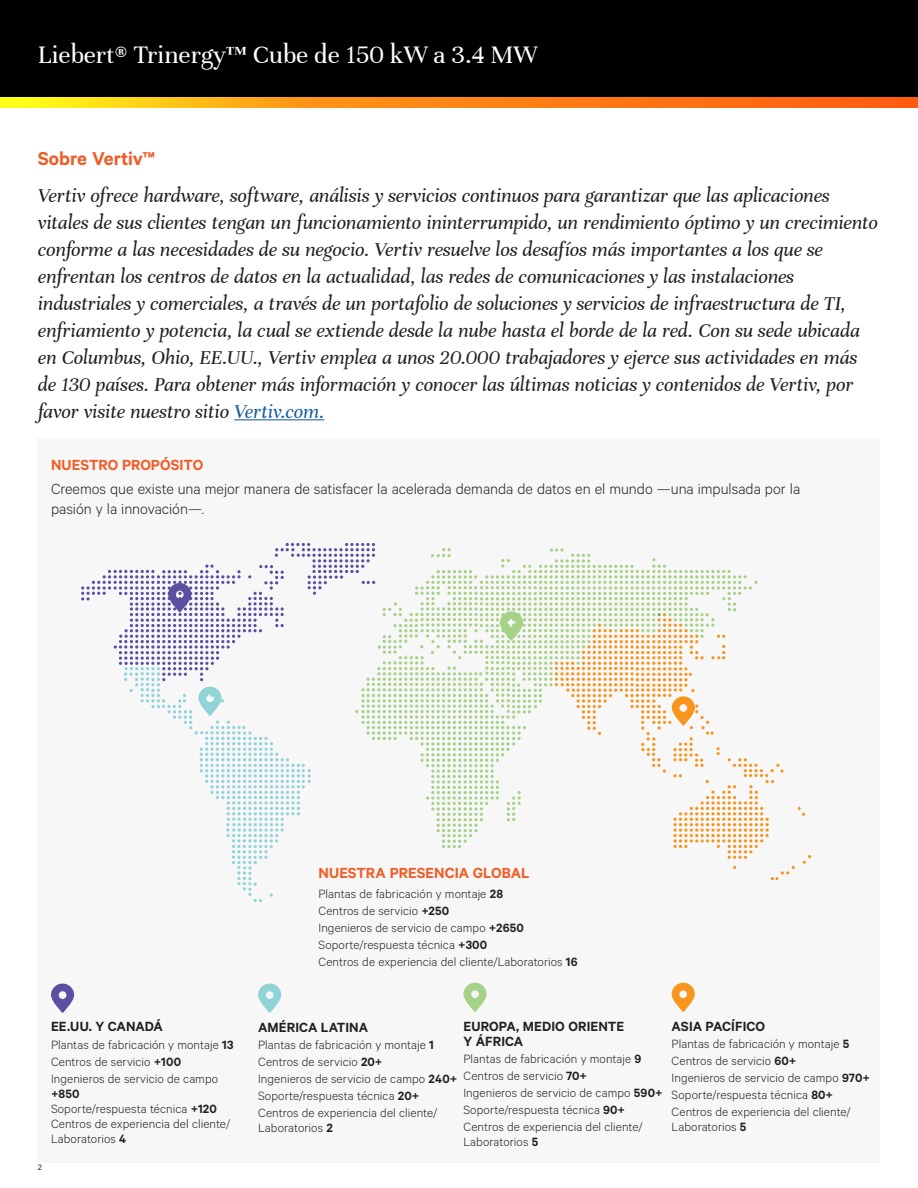
<style>
.page{position:relative;width:918px;height:1188px;background:#fff}
.page>*{position:absolute;margin:0;border:0;box-sizing:border-box;transform-origin:0 0}
.t1{font:27px "Unna";color:#fff}
.t2{font:italic 21px/27px "Unna";letter-spacing:-.005em;color:#231f20}
.t3{font:600 21px "Calibre";color:#f15b24}
.t4{font:300 16.5px/19.8px "Calibre";color:#231f20}
.t5{font:600 16.5px "Calibre";letter-spacing:.005em;color:#f15b24}
.t6{font:600 15px/15px "Calibre";letter-spacing:.01em;color:#231f20}
.t7{font:300 13.5px/17.1px "Calibre";letter-spacing:.005em;color:#231f20}
.t8{font:9px "Calibre";color:#231f20}
.s1{color:#175d9e}
.s2{font-weight:600}
</style>
<div class="page">
<div style="left:0;top:0;width:918px;height:108px;background:#000"></div>
<svg style="left:0;top:98px;width:918px;height:10px;background:#ff9314"></svg>
<hr style="left:234px;top:419px;width:90px;height:1px;background:#175d9e">
<div style="left:38px;top:438px;width:842px;height:724px;background:#f7f7f8"></div>
<svg style="left:258px;top:984px;width:23px;height:29px"></svg>
<svg style="left:51px;top:984px;width:23px;height:29px"></svg>
<svg style="left:463px;top:983px;width:24px;height:29px"></svg>
<svg style="left:672px;top:983px;width:23px;height:29px"></svg>
<svg style="left:81px;top:543px;width:730px;height:359px"></svg>
<h1 class="t1" style="left:38px;top:39px;width:501px">Liebert® Trinergy™ Cube de 150 kW a 3.4 MW</h1>
<h2 class="t3" style="left:38px;top:146px;width:119px">Sobre Vertiv™</h2>
<p class="t2" style="left:38px;top:182px;width:842px">Vertiv ofrece hardware, software, análisis y servicios continuos para garantizar que las aplicaciones vitales de sus clientes tengan un funcionamiento ininterrumpido, un rendimiento óptimo y un crecimiento conforme a las necesidades de su negocio. Vertiv resuelve los desafíos más importantes a los que se enfrentan los centros de datos en la actualidad, las redes de comunicaciones y las instalaciones industriales y comerciales, a través de un portafolio de soluciones y servicios de infraestructura de TI, enfriamiento y potencia, la cual se extiende desde la nube hasta el borde de la red. Con su sede ubicada en Columbus, Ohio, EE.UU., Vertiv emplea a unos 20.000 trabajadores y ejerce sus actividades en más de 130 países. Para obtener más información y conocer las últimas noticias y contenidos de Vertiv, por favor visite nuestro sitio <span class="s1">Vertiv.com.</span></p>
<p class="t5" style="left:51px;top:455px;width:154px">NUESTRO PROPÓSITO</p>
<p class="t4" style="left:51px;top:478px;width:751px">Creemos que existe una mejor manera de satisfacer la acelerada demanda de datos en el mundo —una impulsada por la pasión y la innovación—.</p>
<p class="t8" style="left:38px;top:1162px;width:6px">2</p>
<p class="t6" style="left:51px;top:1019px;width:114px">EE.UU. Y CANADÁ</p>
<p class="t7" style="left:51px;top:1035px;width:184px">Plantas de fabricación y montaje <span class="s2">13<br></span>Centros de servicio <span class="s2">+100<br></span>Ingenieros de servicio de campo</p>
<p class="t7" style="left:51px;top:1086px;width:181px;line-height:15px"><span class="s2">+850<br></span>Soporte/respuesta técnica <span class="s2">+120<br></span>Centros de experiencia del cliente/<br>Laboratorios <span class="s2">4</span></p>
<p class="t5" style="left:319px;top:863px;width:212px">NUESTRA PRESENCIA GLOBAL</p>
<p class="t7" style="left:319px;top:884px;width:261px">Plantas de fabricación y montaje <span class="s2">28<br></span>Centros de servicio <span class="s2">+250<br></span>Ingenieros de servicio de campo <span class="s2">+2650<br></span>Soporte/respuesta técnica <span class="s2">+300<br></span>Centros de experiencia del cliente/Laboratorios <span class="s2">16</span></p>
<p class="t6" style="left:258px;top:1019px;width:112px">AMÉRICA LATINA</p>
<p class="t7" style="left:258px;top:1035px;width:201px">Plantas de fabricación y montaje <span class="s2">1<br></span>Centros de servicio <span class="s2">20+<br></span>Ingenieros de servicio de campo <span class="s2">240+<br></span>Soporte/respuesta técnica <span class="s2">20+<br></span>Centros de experiencia del cliente/</p>
<p class="t7" style="left:258px;top:1119px;width:76px">Laboratorios <span class="s2">2</span></p>
<p class="t6" style="left:463px;top:1018px;width:162px">EUROPA, MEDIO ORIENTE<br>Y ÁFRICA</p>
<p class="t7" style="left:463px;top:1049px;width:201px">Plantas de fabricación y montaje <span class="s2">9<br></span>Centros de servicio <span class="s2">70+<br></span>Ingenieros de servicio de campo <span class="s2">590+<br></span>Soporte/respuesta técnica <span class="s2">90+<br></span>Centros de experiencia del cliente/</p>
<p class="t7" style="left:463px;top:1133px;width:76px">Laboratorios <span class="s2">5</span></p>
<p class="t6" style="left:672px;top:1018px;width:95px">ASIA PACÍFICO</p>
<p class="t7" style="left:672px;top:1034px;width:200px">Plantas de fabricación y montaje <span class="s2">5<br></span>Centros de servicio <span class="s2">60+<br></span>Ingenieros de servicio de campo <span class="s2">970+<br></span>Soporte/respuesta técnica <span class="s2">80+<br></span>Centros de experiencia del cliente/</p>
<p class="t7" style="left:672px;top:1118px;width:76px">Laboratorios <span class="s2">5</span></p>
</div>
